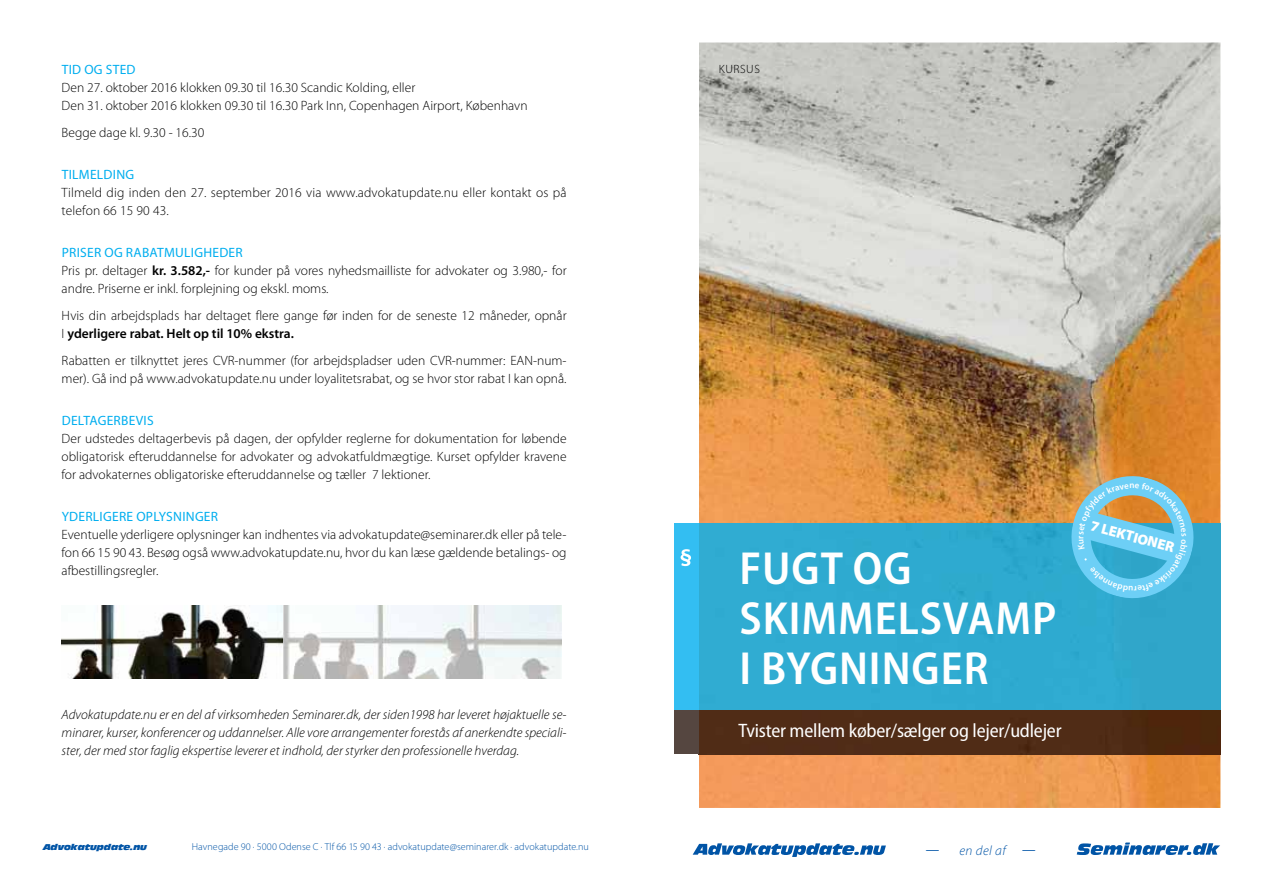
<style>
.page{position:relative;width:1263px;height:893px;background:#fff}
.page>*{position:absolute;margin:0;border:0;box-sizing:border-box;transform-origin:0 0}
.t1{font:600 semi-condensed 46.65px/50.4px "Myriad Pro";letter-spacing:.02em;color:#fff}
.t2{font:semi-condensed 19.5px "Myriad Pro";letter-spacing:-.01em;color:#fff}
.t3{font:900 14.7px "Myriad Pro";color:#fff}
.t4{font:300 13.5px/18px "Myriad Pro";color:#000}
.t5{font:italic 300 13.5px/18px "Myriad Pro";color:#000;text-align:justify}
.t6{font:13.5px "Myriad Pro";letter-spacing:.02em;color:#00aeef}
.t7{font:italic 300 13.5px "Myriad Pro";letter-spacing:.03em;color:#0054a6}
.t8{font:300 12px "Myriad Pro";letter-spacing:.05em;color:#000}
.t9{font:300 10.2px "Myriad Pro";letter-spacing:.005em;color:#0054a6}
.t10{font:600 9px "Myriad Pro";color:#fff}
.t11{font:italic 8.25px "Antique Olive Nord";letter-spacing:-.01em;color:#0054a6}
.s1{font-weight:400;color:#00aeef}
.s2{font-weight:600}
</style>
<div class="page">
<img style="left:283px;top:606px;width:279px;height:73px">
<img style="left:62px;top:606px;width:221px;height:73px">
<img style="left:699px;top:43px;width:417px;height:480px">
<img style="left:1116px;top:43px;width:104px;height:480px">
<img style="left:698px;top:754px;width:522px;height:54px">
<img style="left:698px;top:523px;width:522px;height:231px">
<div style="left:674px;top:523px;width:24px;height:187px;background:#33bef2"></div>
<svg style="left:680px;top:549px;width:11px;height:17px"></svg>
<div style="left:674px;top:710px;width:24px;height:44px;background:#554640"></div>
<svg style="left:1077px;top:842px;width:143px;height:13px"></svg>
<svg style="left:693px;top:843px;width:193px;height:14px"></svg>
<svg style="left:1065px;top:469px;width:135px;height:136px;background:#76b2b9"></svg>
<p class="t6" style="left:62px;top:61px;width:75px">TID OG STED</p>
<p class="t4" style="left:62px;top:80px;width:467px">Den 27. oktober 2016 klokken 09.30 til 16.30 Scandic Kolding, eller<br>Den 31. oktober 2016 klokken 09.30 til 16.30 Park Inn, Copenhagen Airport, København</p>
<p class="t4" style="left:62px;top:125px;width:144px">Begge dage kl. 9.30 - 16.30</p>
<p class="t6" style="left:62px;top:166px;width:74px">TILMELDING</p>
<p class="t4" style="left:62px;top:185px;width:506px">Tilmeld dig inden den 27. september 2016 via www.advokatupdate.nu eller kontakt os på telefon 66 15 90 43.</p>
<p class="t4" style="left:62px;top:245px;width:506px"><span class="s1">PRISER OG RABATMULIGHEDER<br></span>Pris pr. deltager <span class="s2">kr. 3.582,-</span> for kunder på vores nyhedsmailliste for advokater og 3.980,- for andre. Priserne er inkl. forplejning og ekskl. moms.</p>
<p class="t4" style="left:62px;top:308px;width:506px">Hvis din arbejdsplads har deltaget flere gange før inden for de seneste 12 måneder, opnår<br>I <span class="s2">yderligere rabat. Helt op til 10% ekstra.</span></p>
<p class="t4" style="left:62px;top:353px;width:506px">Rabatten er tilknyttet jeres CVR-nummer (for arbejdspladser uden CVR-nummer: EAN-num&shy;mer). Gå ind på www.advokatupdate.nu under loyalitetsrabat, og se hvor stor rabat I kan opnå.</p>
<p class="t6" style="left:62px;top:412px;width:93px">DELTAGERBEVIS</p>
<p class="t4" style="left:62px;top:431px;width:506px;text-align:justify">Der udstedes deltagerbevis på dagen, der opfylder reglerne for dokumentation for løbende obligatorisk efteruddannelse for advokater og advokatfuldmægtige. Kurset opfylder kravene for advokaternes obligatoriske efteruddannelse og tæller 7 lektioner.</p>
<p class="t6" style="left:62px;top:508px;width:158px">YDERLIGERE OPLYSNINGER</p>
<p class="t4" style="left:62px;top:527px;width:506px;text-align:justify">Eventuelle yderligere oplysninger kan indhentes via advokatupdate@seminarer.dk eller på tele&shy;fon 66 15 90 43. Besøg også www.advokatupdate.nu, hvor du kan læse gældende betalings- og afbestillingsregler.</p>
<p class="t5" style="left:62px;top:707px;width:506px">Advokatupdate.nu er en del af virksomheden Seminarer.dk, der siden1998 har leveret højaktuelle se&shy;minarer, kurser, konferencer og uddannelser. Alle vore arrangementer forestås af anerkendte speciali&shy;ster, der med stor faglig ekspertise leverer et indhold, der styrker den professionelle hverdag.</p>
<p class="t11" style="left:43px;top:842px;width:106px">Advokatupdate.nu</p>
<p class="t9" style="left:192px;top:843px;width:399px">Havnegade 90 · 5000 Odense C · Tlf 66 15 90 43 · advokatupdate@seminarer.dk · advokatupdate.nu</p>
<p class="t8" style="left:719px;top:64px;width:43px">KURSUS</p>
<h1 class="t1" style="left:739px;top:542px;width:318px">FUGT OG<br>SKIMMELSVAMP<br>I BYGNINGER</h1>
<h2 class="t2" style="left:739px;top:723px;width:324px">Tvister mellem køber/sælger og lejer/udlejer</h2>
<p class="t3" style="left:1093px;top:517px;width:87px;rotate:15deg">7 LEKTIONER</p>
<p class="t10" style="left:1077px;top:539px;width:5px;rotate:-90deg">r</p>
<p class="t7" style="left:959px;top:846px;width:48px">en del af</p>
</div>
